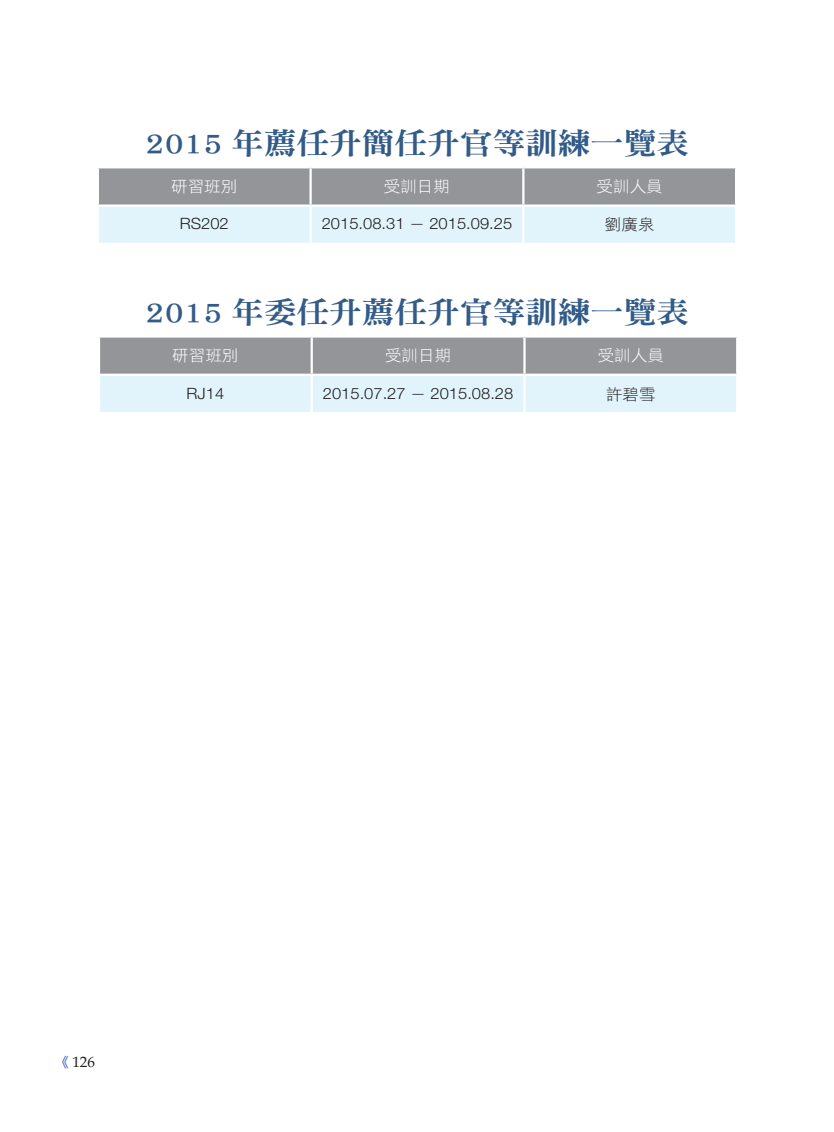
<style>
.page{position:relative;width:834px;height:1132px;background:#fff}
.page>*{position:absolute;margin:0;border:0;box-sizing:border-box;transform-origin:0 0}
.大標一{font:30px "DFN Ming W9 WINP BF";letter-spacing:-.01em;color:#325b88;scale:1.1 1}
.表左{font:300 15.6px "Helvetica Neue";color:#231f20;scale:1.06 1}
.表左-2{font:15.6px "DF Hei Lt HK BF";color:#fff;scale:1.06 1}
.表左-3{font:15.6px "DF Hei Lt HK BF";color:#231f20;scale:1.06 1}
.t1{font:15px "Book Antiqua";color:#231f20}
.s1{font-family:"DF Hei Lt HK BF";font-weight:400}
.s2{font-family:"DF Hei W5";font-size:13.5px;color:#5679bd}
</style>
<div class="page">
<svg style="left:99px;top:168px;width:635px;height:75px;background:#bac5ca"></svg>
<hr style="left:309px;top:168px;width:3px;height:36px;background:#fff">
<hr style="left:522px;top:168px;width:2px;height:36px;background:#fff">
<hr style="left:97px;top:204px;width:213px;height:3px;background:#fff">
<hr style="left:310px;top:204px;width:213px;height:3px;background:#fff">
<hr style="left:309px;top:207px;width:3px;height:36px;background:#fff">
<hr style="left:523px;top:204px;width:214px;height:3px;background:#fff">
<hr style="left:522px;top:207px;width:2px;height:36px;background:#fff">
<svg style="left:100px;top:337px;width:636px;height:75px;background:#bac5ca"></svg>
<hr style="left:310px;top:337px;width:3px;height:36px;background:#fff">
<hr style="left:523px;top:337px;width:2px;height:36px;background:#fff">
<hr style="left:98px;top:373px;width:214px;height:3px;background:#fff">
<hr style="left:312px;top:373px;width:212px;height:3px;background:#fff">
<hr style="left:310px;top:376px;width:3px;height:36px;background:#fff">
<hr style="left:524px;top:373px;width:214px;height:3px;background:#fff">
<hr style="left:523px;top:376px;width:2px;height:36px;background:#fff">
<p class="大標一" style="left:145px;top:128px;width:496px">2015 年薦任升簡任升官等訓練一覽表</p>
<p class="表左-2" style="left:171px;top:179px;width:64px">研習班別</p>
<p class="表左-2" style="left:384px;top:179px;width:64px">受訓日期</p>
<p class="表左-2" style="left:596px;top:179px;width:64px">受訓人員</p>
<p class="表左" style="left:180px;top:211px;width:48px">RS202</p>
<p class="表左" style="left:322px;top:211px;width:181px">2015.08.31 <span class="s1">－</span> 2015.09.25</p>
<p class="表左-3" style="left:604px;top:217px;width:48px">劉廣泉</p>
<p class="大標一" style="left:145px;top:297px;width:496px">2015 年委任升薦任升官等訓練一覽表</p>
<p class="表左-2" style="left:172px;top:348px;width:64px">研習班別</p>
<p class="表左-2" style="left:385px;top:348px;width:64px">受訓日期</p>
<p class="表左-2" style="left:597px;top:348px;width:64px">受訓人員</p>
<p class="表左" style="left:186px;top:380px;width:37px">RJ14</p>
<p class="表左" style="left:323px;top:380px;width:181px">2015.07.27 <span class="s1">－</span> 2015.08.28</p>
<p class="表左-3" style="left:606px;top:386px;width:48px">許碧雪</p>
<p class="t1" style="left:55px;top:1050px;width:41px"><span class="s2">《</span> 126</p>
</div>
